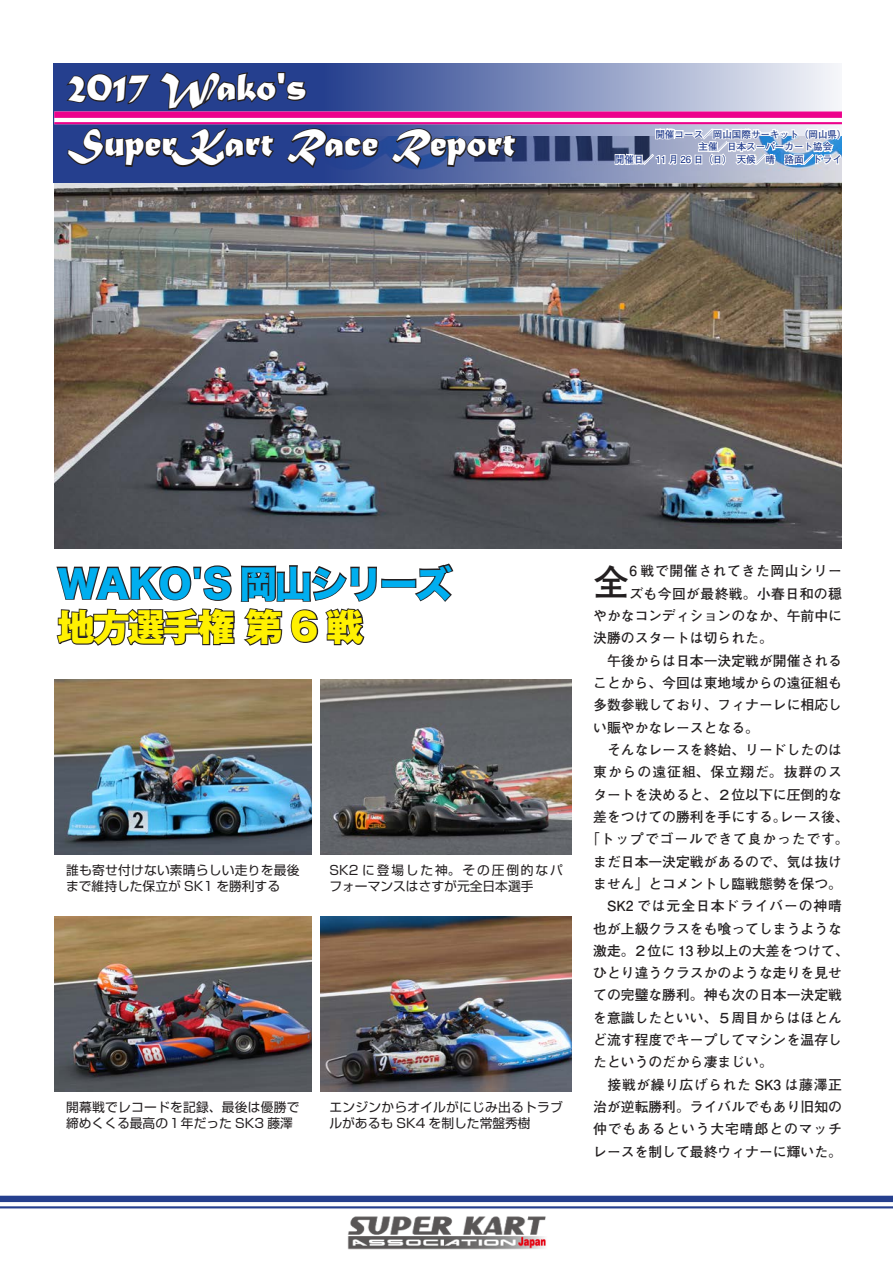
<style>
.page{position:relative;width:893px;height:1263px;background:#fff}
.page>*{position:absolute;margin:0;border:0;box-sizing:border-box;transform-origin:0 0}
.t1{font:40.35px "Matura MT Script Capitals";color:#fff}
.t2{font:37.2px "Hira Kaku Std W8";letter-spacing:-.055em;color:#00aeef}
.t3{font:800 37.2px "Gothic MB101 Pro";letter-spacing:-.055em;color:#fff101}
.t4{font:700 36.15px "Futo Go B101 Pro";color:#231f20}
.t5{font:700 13.8px/22.4px "Futo Go B101 Pro";color:#231f20;text-align:justify}
.t6{font:700 13.8px "Futo Go B101 Pro";letter-spacing:.045em;color:#231f20}
.t7{font:700 13.8px "Futo Go B101 Pro";letter-spacing:.03em;color:#231f20}
.t8{font:12.75px/15.9px "Shin Go Pro";letter-spacing:.02em;color:#231f20}
.t9{font:12.75px/15.9px "Shin Go Pro";color:#231f20}
.t10{font:700 9.6px "Futo Go B101 Pro";color:#253f8e}
.s1{font-size:38.25px}
</style>
<div class="page">
<img style="left:54px;top:183px;width:788px;height:366px">
<svg style="left:53px;top:63px;width:785px;height:120px;background:#808eba"></svg>
<svg style="left:612px;top:124px;width:230px;height:61px"></svg>
<svg style="left:56px;top:563px;width:398px;height:83px"></svg>
<img style="left:55px;top:679px;width:256px;height:176px">
<img style="left:55px;top:916px;width:256px;height:176px">
<img style="left:320px;top:679px;width:252px;height:176px">
<img style="left:320px;top:916px;width:252px;height:176px">
<img style="left:348px;top:1216px;width:198px;height:34px">
<img style="left:63px;top:70px;width:317px;height:252px">
<img style="left:390px;top:127px;width:128px;height:195px">
<div style="left:54px;top:111px;width:788px;height:13px;background:#fff"></div>
<div style="left:54px;top:111px;width:788px;height:7px;background:#ed028c"></div>
<hr style="left:54px;top:122px;width:788px;height:2px;background:#ed028c">
<svg style="left:0;top:1202px;width:893px;height:1px"></svg>
<div style="left:0;top:1196px;width:893px;height:6px;background:#253f8e"></div>
<hr style="left:0;top:1206px;width:893px;height:2px;background:#253f8e">
<p class="t1" style="left:68px;top:62px;width:240px">2017 Wako's</p>
<p class="t1" style="left:68px;top:119px;width:449px">SuperKart Race Report</p>
<p class="t10" style="left:655px;top:126px;width:193px">開催コース／岡山国際サーキット（岡山県）</p>
<p class="t10" style="left:698px;top:139px;width:145px">主催／日本スーパーカート協会　</p>
<p class="t10" style="left:615px;top:152px;width:228px">開催日／ 11 月 26 日（日）　天候／晴　路面／ドライ</p>
<p class="t2" style="left:58px;top:563px;width:396px">WAKO'<span class="s1">S</span> 岡山シリーズ</p>
<p class="t3" style="left:58px;top:596px;width:307px">地方選手権 第 6 戦</p>
<p class="t8" style="left:66px;top:860px;width:235px">誰も寄せ付けない素晴らしい走りを最後まで維持した保立が SK1 を勝利する</p>
<p class="t9" style="left:329px;top:860px;width:235px">SK2 に登場した神。その圧倒的なパフォーマンスはさすが元全日本選手</p>
<p class="t8" style="left:66px;top:1098px;width:235px">開幕戦でレコードを記録、最後は優勝で締めくくる最高の１年だった SK3 藤澤</p>
<p class="t8" style="left:329px;top:1098px;width:235px">エンジンからオイルがにじみ出るトラブルがあるも SK4 を制した常盤秀樹</p>
<p class="t4" style="left:593px;top:553px;width:38px">全</p>
<p class="t6" style="left:629px;top:560px;width:214px">6 戦で開催されてきた岡山シリー</p>
<p class="t7" style="left:629px;top:582px;width:214px">ズも今回が最終戦。小春日和の穏</p>
<p class="t5" style="left:593px;top:603px;width:250px">やかなコンディションのなか、午前中に</p>
<p class="t5" style="left:593px;top:625px;width:181px">決勝のスタートは切られた。</p>
<p class="t5" style="left:593px;top:647px;width:250px">　午後からは日本一決定戦が開催されることから、今回は東地域からの遠征組も多数参戦しており、フィナーレに相応しい賑やかなレースとなる。</p>
<p class="t5" style="left:586px;top:737px;width:264px;text-align:center">　そんなレースを終始、リードしたのは東からの遠征組、保立翔だ。抜群のスタートを決めると、２位以下に圧倒的な差をつけての勝利を手にする。レース後、「トップでゴールできて良かったです。まだ日本一決定戦があるので、気は抜けません」とコメントし臨戦態勢を保つ。</p>
<p class="t5" style="left:593px;top:893px;width:257px;text-align:left">　SK2 では元全日本ドライバーの神晴也が上級クラスをも喰ってしまうような激走。２位に 13 秒以上の大差をつけて、ひとり違うクラスかのような走りを見せての完璧な勝利。神も次の日本一決定戦を意識したといい、５周目からはほとんど流す程度でキープしてマシンを温存したというのだから凄まじい。</p>
<p class="t5" style="left:593px;top:1071px;width:250px">　接戦が繰り広げられた SK3 は藤澤正治が逆転勝利。ライバルでもあり旧知の仲でもあるという大宅晴郎とのマッチレースを制して最終ウィナーに輝いた。</p>
</div>
